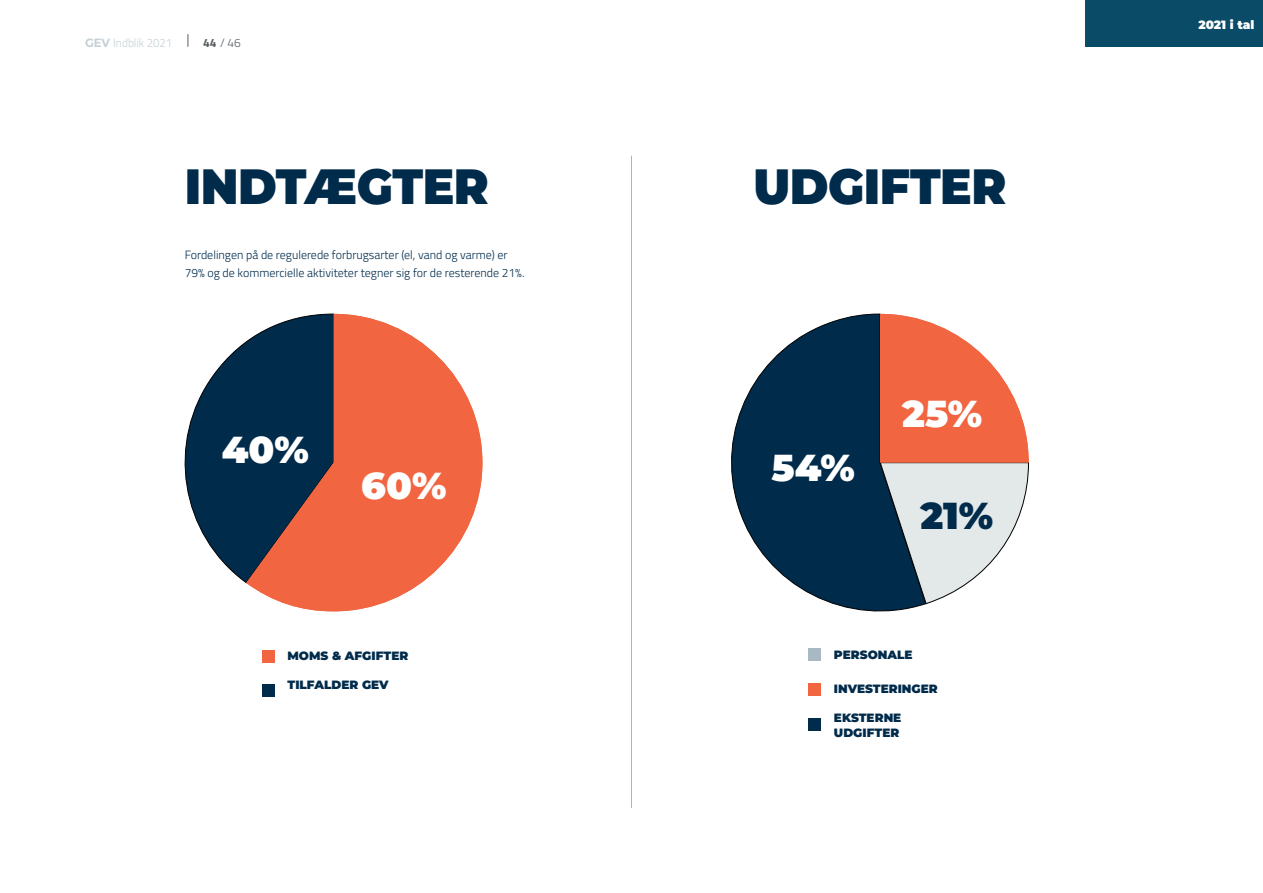
<style>
.page{position:relative;width:1263px;height:893px;background:#fff}
.page>*{position:absolute;margin:0;border:0;box-sizing:border-box;transform-origin:0 0}
.t1{font:900 49.5px "Montserrat";letter-spacing:-.01em;color:#002b4b;scale:.95 1}
.t2{font:900 37.5px "Montserrat";color:#fff}
.t3{font:900 37.5px "Montserrat";color:#002b4b}
.t4{font:300 12px/18px "Titillium Web";color:#002b4b}
.t5{font:900 12px/14.4px "Montserrat";color:#002b4b}
.t6{font:300 12px "Titillium Web";color:#c5d0d7;scale:.95 1}
.t7{font:900 12px "Montserrat";color:#fff}
.t8{font:300 12px "Titillium Web";color:#555d61}
.s1{font-family:"Montserrat";font-weight:700}
.s2{font-weight:700}
</style>
<div class="page">
<div style="left:808px;top:648px;width:12px;height:13px;background:#a8b9c4"></div>
<div style="left:808px;top:683px;width:12px;height:12px;background:#f16541"></div>
<div style="left:808px;top:718px;width:12px;height:12px;background:#002b4b"></div>
<svg style="left:731px;top:313px;width:192px;height:299px"></svg>
<svg style="left:879px;top:314px;width:150px;height:291px"></svg>
<svg style="left:184px;top:313px;width:151px;height:270px"></svg>
<svg style="left:246px;top:314px;width:236px;height:297px;fill:#f16541"></svg>
<div style="left:262px;top:650px;width:12px;height:12px;background:#f16541"></div>
<div style="left:262px;top:685px;width:12px;height:12px;background:#002b4b"></div>
<hr style="left:631px;top:156px;width:1px;height:652px;background:#aeb3b6">
<svg style="left:188px;top:34px;width:1px;height:13px"></svg>
<div style="left:1086px;top:0;width:177px;height:47px;background:#0a4c68"></div>
<p class="t6" style="left:85px;top:34px;width:93px"><span class="s1">GEV</span> Indblik 2021</p>
<p class="t8" style="left:203px;top:34px;width:39px"><span class="s2">44</span> / 46</p>
<h1 class="t1" style="left:185px;top:149px;width:322px">INDTÆGTER</h1>
<h1 class="t1" style="left:753px;top:149px;width:268px">UDGIFTER</h1>
<p class="t4" style="left:185px;top:245px;width:341px">Fordelingen på de regulerede forbrugsarter (el, vand og varme) er<br>79% og de kommercielle aktiviteter tegner sig for de resterende 21%.</p>
<h2 class="t2" style="left:222px;top:421px;width:89px">40%</h2>
<h2 class="t2" style="left:361px;top:457px;width:87px">60%</h2>
<p class="t5" style="left:287px;top:647px;width:122px">MOMS &amp; AFGIFTER</p>
<p class="t5" style="left:287px;top:677px;width:103px">TILFALDER GEV</p>
<h2 class="t2" style="left:771px;top:439px;width:85px">54%</h2>
<h2 class="t2" style="left:902px;top:386px;width:82px">25%</h2>
<h2 class="t3" style="left:920px;top:488px;width:74px">21%</h2>
<p class="t5" style="left:834px;top:647px;width:80px">PERSONALE</p>
<p class="t5" style="left:834px;top:681px;width:105px">INVESTERINGER</p>
<p class="t5" style="left:834px;top:710px;width:69px">EKSTERNE<br>UDGIFTER</p>
<p class="t7" style="left:1198px;top:16px;width:58px">2021 i tal</p>
</div>
